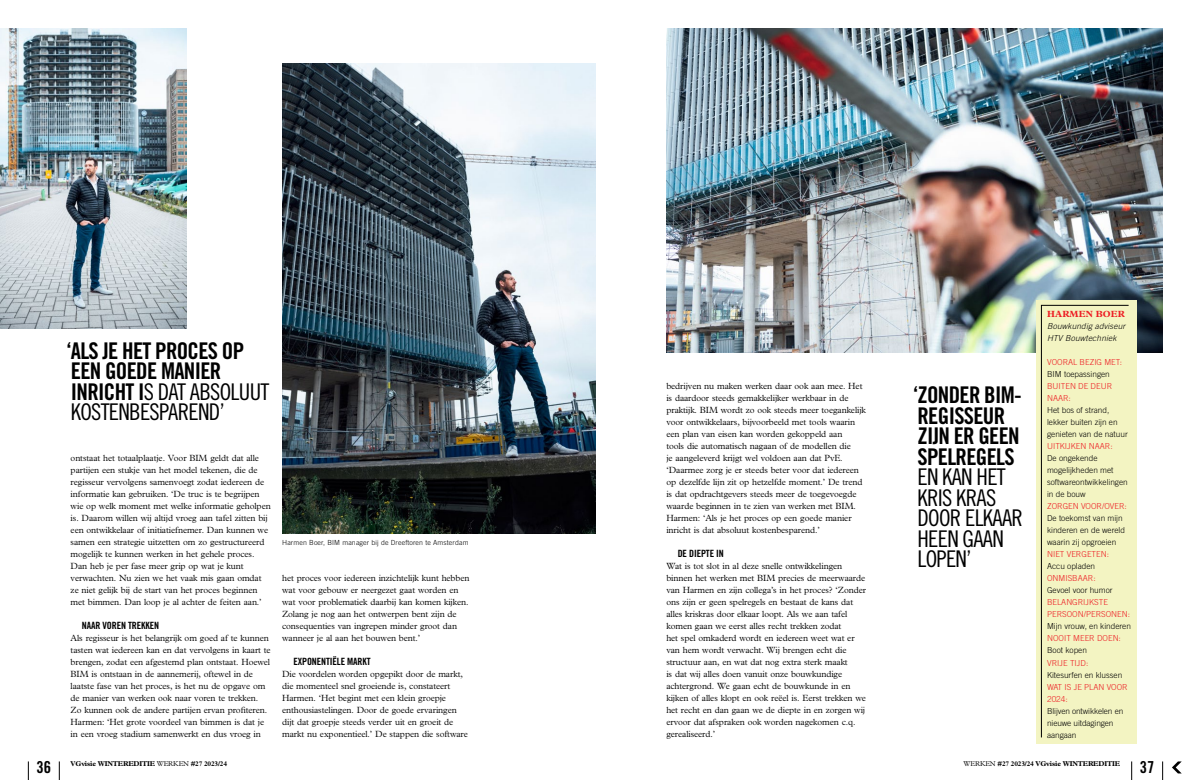
<style>
.page{position:relative;width:1191px;height:780px;background:#fff}
.page>*{position:absolute;margin:0;border:0;box-sizing:border-box;transform-origin:0 0}
.t1{font:23px/20.5px "Trade Gothic Bold Cond Twenty";letter-spacing:-.03em;color:#000}
.t2{font:23px/20.5px "Trade Gothic Cond Eighteen";letter-spacing:-.03em;color:#000}
.t3{font:16.5px "Trade Gothic Bold Cond Twenty";color:#000}
.t4{font:10px "Trade Gothic Bold Cond Twenty";letter-spacing:-.01em;color:#000}
.t5{font:300 9px/12px "M Plantin";letter-spacing:-.01em;color:#000}
.t6{font:700 9px "M Plantin";letter-spacing:.02em;color:#ed1d24}
.t7{font:300 8.2px/12px "Trade Gothic";color:#000}
.t8{font:300 8.2px/12px "Trade Gothic";color:#ed1d24}
.t9{font:italic 300 8.2px/12px "Trade Gothic";letter-spacing:.02em;color:#000}
.t10{font:700 7px "M Plantin";letter-spacing:-.02em;color:#000}
.t11{font:300 7px "Trade Gothic";letter-spacing:.02em;color:#000}
.s1{font-family:"Trade Gothic Bold Cond Twenty"}
.s2{font-weight:300}
</style>
<div class="page">
<svg style="left:1172px;top:761px;width:9px;height:12px"></svg>
<svg style="left:28px;top:761px;width:1px;height:19px"></svg>
<svg style="left:59px;top:761px;width:1px;height:19px"></svg>
<svg style="left:1162px;top:761px;width:1px;height:19px"></svg>
<svg style="left:1131px;top:761px;width:1px;height:19px"></svg>
<img style="left:282px;top:63px;width:313px;height:470px">
<img style="left:666px;top:29px;width:496px;height:323px">
<img style="left:0;top:28px;width:186px;height:301px">
<div style="left:1035px;top:300px;width:101px;height:443px;background:#f3f4c2"></div>
<svg style="left:1041px;top:305px;width:87px;height:432px"></svg>
<h2 class="t3" style="left:36px;top:757px;width:16px">36</h2>
<h1 class="t1" style="left:66px;top:340px;width:179px">‘ ALS JE HET PROCES OP<br>EEN GOEDE MANIER<br>INRICHT</h1>
<h1 class="t2" style="left:71px;top:381px;width:200px;text-indent:67px"><span class="s1">I</span>S DAT ABSOLUUT<br>KOSTENBESPAREND’</h1>
<p class="t5" style="left:71px;top:452px;width:202px">ontstaat het totaalplaatje. Voor BIM geldt dat alle partijen een stukje van het model tekenen, die de regisseur vervolgens samenvoegt zodat iedereen de informatie kan gebruiken. ‘De truc is te begrijpen wie op welk moment met welke informatie geholpen is. Daarom willen wij altijd vroeg aan tafel zitten bij een ontwikkelaar of initiatiefnemer. Dan kunnen we samen een strategie uitzetten om zo gestructureerd mogelijk te kunnen werken in het gehele proces.<br>Dan heb je per fase meer grip op wat je kunt verwachten. Nu zien we het vaak mis gaan omdat ze niet gelijk bij de start van het proces beginnen met bimmen. Dan loop je al achter de feiten aan.’</p>
<p class="t4" style="left:82px;top:619px;width:79px">NAAR VO REN TREKKEN</p>
<p class="t5" style="left:71px;top:632px;width:202px">Als regisseur is het belangrijk om goed af te kunnen tasten wat iedereen kan en dat vervolgens in kaart te brengen, zodat een afgestemd plan ontstaat. Hoewel BIM is ontstaan in de aannemerij, oftewel in de laatste fase van het proces, is het nu de opgave om de manier van werken ook naar voren te trekken.<br>Zo kunnen ook de andere partijen ervan profiteren.<br>Harmen: ‘Het grote voordeel van bimmen is dat je in een vroeg stadium samenwerkt en dus vroeg in</p>
<p class="t11" style="left:282px;top:538px;width:188px">Harmen Boer, BIM manager bij de Dreeftoren te Amsterdam</p>
<p class="t5" style="left:282px;top:572px;width:189px">het proces voor iedereen inzichtelijk kunt hebben wat voor gebouw er neergezet gaat worden en wat voor problematiek daarbij kan komen kijken.<br>Zolang je nog aan het ontwerpen bent zijn de consequenties van ingrepen minder groot dan wanneer je al aan het bouwen bent.’</p>
<p class="t4" style="left:293px;top:655px;width:79px">EXPO NENTIËLE MARKT</p>
<p class="t5" style="left:282px;top:668px;width:187px">Die voordelen worden opgepikt door de markt, die momenteel snel groeiende is, constateert Harmen. ‘Het begint met een klein groepje enthousiastelingen. Door de goede ervaringen dijt dat groepje steeds verder uit en groeit de markt nu exponentieel.’ De stappen die software</p>
<p class="t5" style="left:666px;top:380px;width:201px">bedrijven nu maken werken daar ook aan mee. Het is daardoor steeds gemakkelijker werkbaar in de praktijk. BIM wordt zo ook steeds meer toegankelijk voor ontwikkelaars, bijvoorbeeld met tools waarin een plan van eisen kan worden gekoppeld aan<br>tools die automatisch nagaan of de modellen die<br>je aangeleverd krijgt wel voldoen aan dat PvE. ‘Daarmee zorg je er steeds beter voor dat iedereen op dezelfde lijn zit op hetzelfde moment.’ De trend is dat opdrachtgevers steeds meer de toegevoegde waarde beginnen in te zien van werken met BIM.<br>Harmen: ‘Als je het proces op een goede manier inricht is dat absoluut kostenbesparend.’</p>
<p class="t4" style="left:677px;top:547px;width:48px">DE DIEPTE IN</p>
<p class="t5" style="left:666px;top:560px;width:201px">Wat is tot slot in al deze snelle ontwikkelingen binnen het werken met BIM precies de meerwaarde van Harmen en zijn collega’s in het proces? ‘Zonder ons zijn er geen spelregels en bestaat de kans dat alles kriskras door elkaar loopt. Als we aan tafel komen gaan we eerst alles recht trekken zodat<br>het spel omkaderd wordt en iedereen weet wat er van hem wordt verwacht. Wij brengen echt die structuur aan, en wat dat nog extra sterk maakt<br>is dat wij alles doen vanuit onze bouwkundige achtergrond. We gaan echt de bouwkunde in en kijken of alles klopt en ook reëel is. Eerst trekken we het recht en dan gaan we de diepte in en zorgen wij ervoor dat afspraken ook worden nagekomen c.q. gerealiseerd.’</p>
<h1 class="t1" style="left:913px;top:384px;width:110px">‘ ZONDER BIM-<br>REGISSE</h1>
<h1 class="t1" style="left:917px;top:405px;width:87px;text-indent:65px">UR<br>ZIJN ERGEEN<br>SPELREGELS</h1>
<h1 class="t2" style="left:917px;top:466px;width:107px">EN KAN HET<br>KRIS KRAS<br>DOOR ELKAAR<br>HEEN GAAN<br>LOPEN’</h1>
<p class="t6" style="left:1047px;top:309px;width:79px">HARMEN BOER</p>
<p class="t9" style="left:1047px;top:320px;width:80px">Bouwkundig adviseur<br>HTV Bouwtechniek</p>
<p class="t8" style="left:1047px;top:356px;width:76px">VOORAL BEZIG MET:</p>
<p class="t7" style="left:1047px;top:368px;width:64px">BIM toepassingen</p>
<p class="t8" style="left:1047px;top:380px;width:67px">BUITEN DE DEUR<br>NAAR:</p>
<p class="t7" style="left:1047px;top:404px;width:82px">Het bos of strand, lekker buiten zijn en genieten van de natuur</p>
<p class="t8" style="left:1047px;top:440px;width:67px">UITKIJKEN NAAR:</p>
<p class="t7" style="left:1047px;top:452px;width:82px">De ongekende mogelijkheden met softwareontwikkelingen in de bouw</p>
<p class="t8" style="left:1047px;top:500px;width:81px">ZORGEN VOOR/OVER:</p>
<p class="t7" style="left:1047px;top:512px;width:79px">De toekomst van mijn kinderen en de wereld waarin zij opgroeien</p>
<p class="t8" style="left:1047px;top:548px;width:63px">NIET VERGETEN:</p>
<p class="t7" style="left:1047px;top:560px;width:50px">Accu opladen</p>
<p class="t8" style="left:1047px;top:572px;width:50px">ONMISBAAR:</p>
<p class="t7" style="left:1047px;top:584px;width:67px">Gevoel voor humor</p>
<p class="t8" style="left:1047px;top:596px;width:84px">BELANGRIJKSTE<br>PERSOON/PERSONEN:</p>
<p class="t7" style="left:1047px;top:620px;width:85px">Mijn vrouw, en kinderen</p>
<p class="t8" style="left:1047px;top:632px;width:75px">NOOIT MEER DOEN:</p>
<p class="t7" style="left:1047px;top:644px;width:41px">Boot kopen</p>
<p class="t8" style="left:1047px;top:656px;width:43px">VRIJE TIJD:</p>
<p class="t7" style="left:1047px;top:668px;width:77px">Kitesurfen en klussen</p>
<p class="t8" style="left:1047px;top:680px;width:82px">WAT IS JE PLAN VOOR<br>2024:</p>
<p class="t7" style="left:1047px;top:704px;width:78px">Blijven ontwikkelen en nieuwe uitdagingen aangaan</p>
<p class="t10" style="left:71px;top:759px;width:158px">VGVISIE WINTEREDITIE <span class="s2">WERKEN</span> #27 2023/24</p>
<p class="t10" style="left:963px;top:759px;width:158px"><span class="s2">WERKEN</span> #27 2023/24 VGVISIE WINTEREDITIE</p>
<h2 class="t3" style="left:1139px;top:757px;width:16px">37</h2>
</div>
